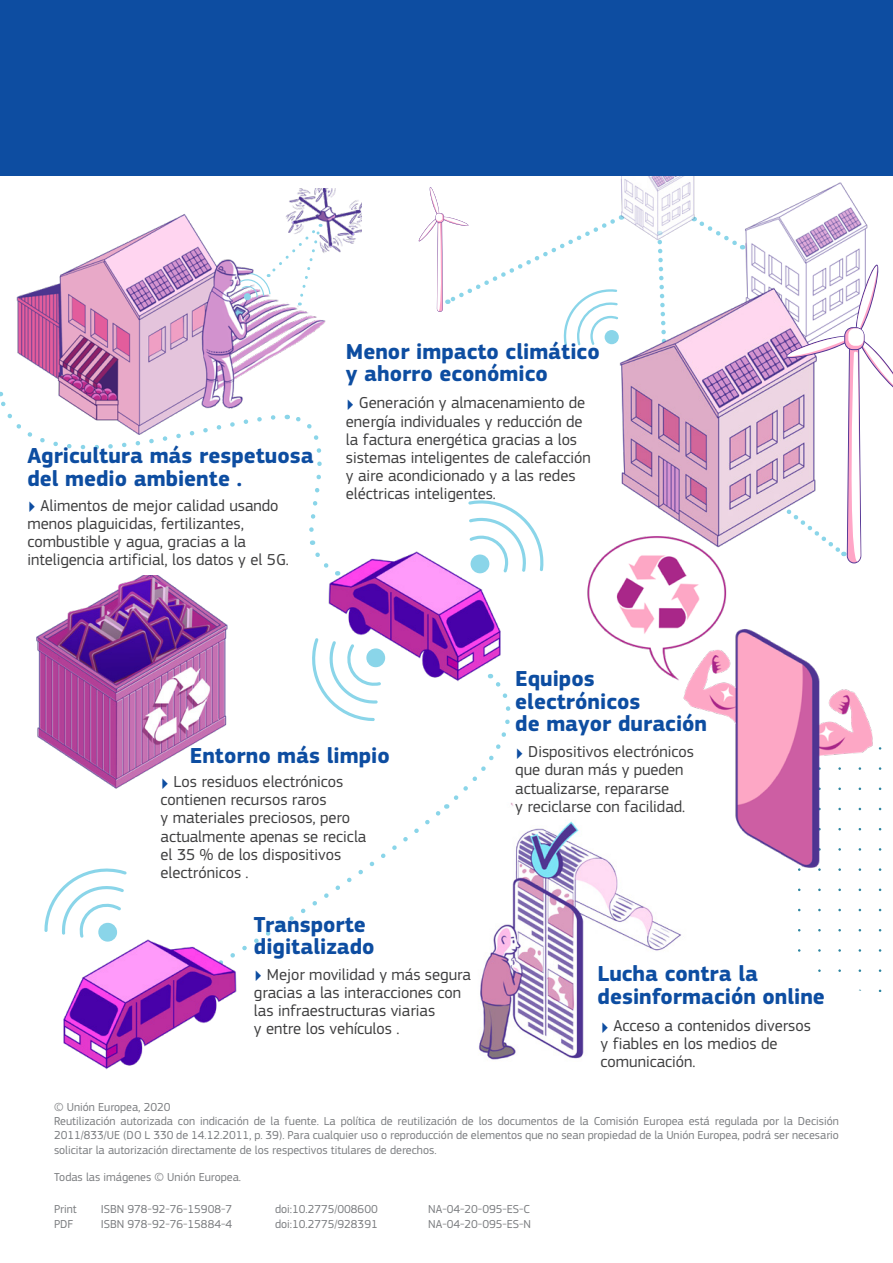
<style>
.page{position:relative;width:893px;height:1263px;background:#fff}
.page>*{position:absolute;margin:0;border:0;box-sizing:border-box;transform-origin:0 0}
.title_2{font:700 22.5px/22.5px "EC Square Sans Pro";color:#0d4da1}
.t1{font:16.5px/18.1px "EC Square Sans Pro";color:#3e3e3f}
.lim{font:12px/14.4px "EC Square Sans Pro";color:#7a7c7f;text-align:justify}
.ids{font:12px "EC Square Sans Pro";color:#7a7c7f}
.lim_sb{font:12px "EC Square Sans Pro";color:#7a7c7f}
.lim_break{font:12px "EC Square Sans Pro";color:#7a7c7f}
</style>
<div class="page">
<svg style="left:658px;top:250px;width:5px;height:3px"></svg>
<img style="left:478px;top:821px;width:203px;height:239px">
<img style="left:16px;top:189px;width:346px;height:231px">
<svg style="left:798px;top:747px;width:84px;height:245px"></svg>
<img style="left:732px;top:182px;width:136px;height:83px">
<img style="left:619px;top:253px;width:206px;height:270px">
<img style="left:621px;top:176px;width:108px;height:74px">
<img style="left:36px;top:576px;width:192px;height:213px">
<img style="left:584px;top:523px;width:295px;height:377px">
<img style="left:328px;top:551px;width:178px;height:87px">
<img style="left:63px;top:939px;width:174px;height:131px">
<svg style="left:44px;top:868px;width:83px;height:74px"></svg>
<svg style="left:468px;top:500px;width:75px;height:72px"></svg>
<div style="left:470px;top:554px;width:20px;height:19px;background:#8ad5e9;border-radius:50%"></div>
<svg style="left:197px;top:638px;width:327px;height:341px"></svg>
<svg style="left:418px;top:187px;width:204px;height:159px"></svg>
<div style="left:604px;top:330px;width:15px;height:14px;background:#8ad5e9;border-radius:50%"></div>
<svg style="left:310px;top:540px;width:28px;height:36px"></svg>
<svg style="left:287px;top:412px;width:49px;height:120px"></svg>
<svg style="left:0;top:392px;width:278px;height:58px"></svg>
<svg style="left:238px;top:224px;width:85px;height:81px"></svg>
<svg style="left:761px;top:265px;width:132px;height:298px"></svg>
<div style="left:848px;top:328px;width:16px;height:18px;background:#fff;border-radius:7px"></div>
<div style="left:0;top:0;width:893px;height:176px;background:#0d4da1"></div>
<p class="title_2" style="left:27px;top:445px;width:288px">Agricultura más respetuosa del medio ambiente .</p>
<p class="t1" style="left:27px;top:496px;width:263px"><sub>▶</sub> Alimentos de mejor calidad usando menos plaguicidas, fertilizantes, combustible y agua, gracias a la inteligencia artificial, los datos y el 5G.</p>
<p class="title_2" style="left:346px;top:341px;width:255px">Menor impacto climático y ahorro económico</p>
<p class="t1" style="left:346px;top:394px;width:247px"><sub>▶</sub> Generación y almacenamiento de energía individuales y reducción de la factura energética gracias a los sistemas inteligentes de calefacción y aire acondicionado y a las redes eléctricas inteligentes.</p>
<p class="title_2" style="left:515px;top:668px;width:193px">Equipos electrónicos<br>de mayor duración</p>
<p class="title_2" style="left:190px;top:745px;width:201px">Entorno más limpio</p>
<p class="t1" style="left:161px;top:773px;width:207px"><sub>▶</sub> Los residuos electrónicos contienen recursos raros<br>y materiales preciosos, pero actualmente apenas se recicla el 35 % de los dispositivos electrónicos .</p>
<p class="title_2" style="left:254px;top:914px;width:122px">Transporte digitalizado</p>
<p class="t1" style="left:254px;top:965px;width:219px"><sub>▶</sub> Mejor movilidad y más segura gracias a las interacciones con las infraestructuras viarias<br>y entre los vehículos .</p>
<p class="t1" style="left:515px;top:743px;width:180px"><sub>▶</sub> Dispositivos electrónicos que duran más y pueden actualizarse, repararse<br>y reciclarse con facilidad.</p>
<p class="title_2" style="left:598px;top:963px;width:229px">Lucha contra la desinformación online</p>
<p class="t1" style="left:601px;top:1016px;width:212px"><sub>▶</sub> Acceso a contenidos diversos y fiables en los medios de comunicación.</p>
<p class="lim_break" style="left:54px;top:1100px;width:118px">© Unión Europea, 2020</p>
<p class="lim" style="left:54px;top:1114px;width:786px">Reutilización autorizada con indicación de la fuente. La política de reutilización de los documentos de la Comisión Europea está regulada por la Decisión 2011/833/UE (DO L 330 de 14.12.2011, p. 39). Para cualquier uso o reproducción de elementos que no sean propiedad de la Unión Europea, podrá ser necesario solicitar la autorización directamente de los respectivos titulares de derechos.</p>
<p class="lim_sb" style="left:54px;top:1170px;width:189px">Todas las imágenes © Unión Europea.</p>
<p class="ids" style="left:54px;top:1202px;width:24px">Print</p>
<p class="ids" style="left:101px;top:1202px;width:133px">ISBN 978-92-76-15908-7</p>
<p class="ids" style="left:275px;top:1202px;width:104px">doi:10.2775/008600</p>
<p class="ids" style="left:428px;top:1202px;width:103px">NA-04-20-095-ES-C</p>
<p class="ids" style="left:54px;top:1217px;width:21px">PDF</p>
<p class="ids" style="left:101px;top:1217px;width:133px">ISBN 978-92-76-15884-4</p>
<p class="ids" style="left:275px;top:1217px;width:104px">doi:10.2775/928391</p>
<p class="ids" style="left:428px;top:1217px;width:104px">NA-04-20-095-ES-N</p>
</div>
